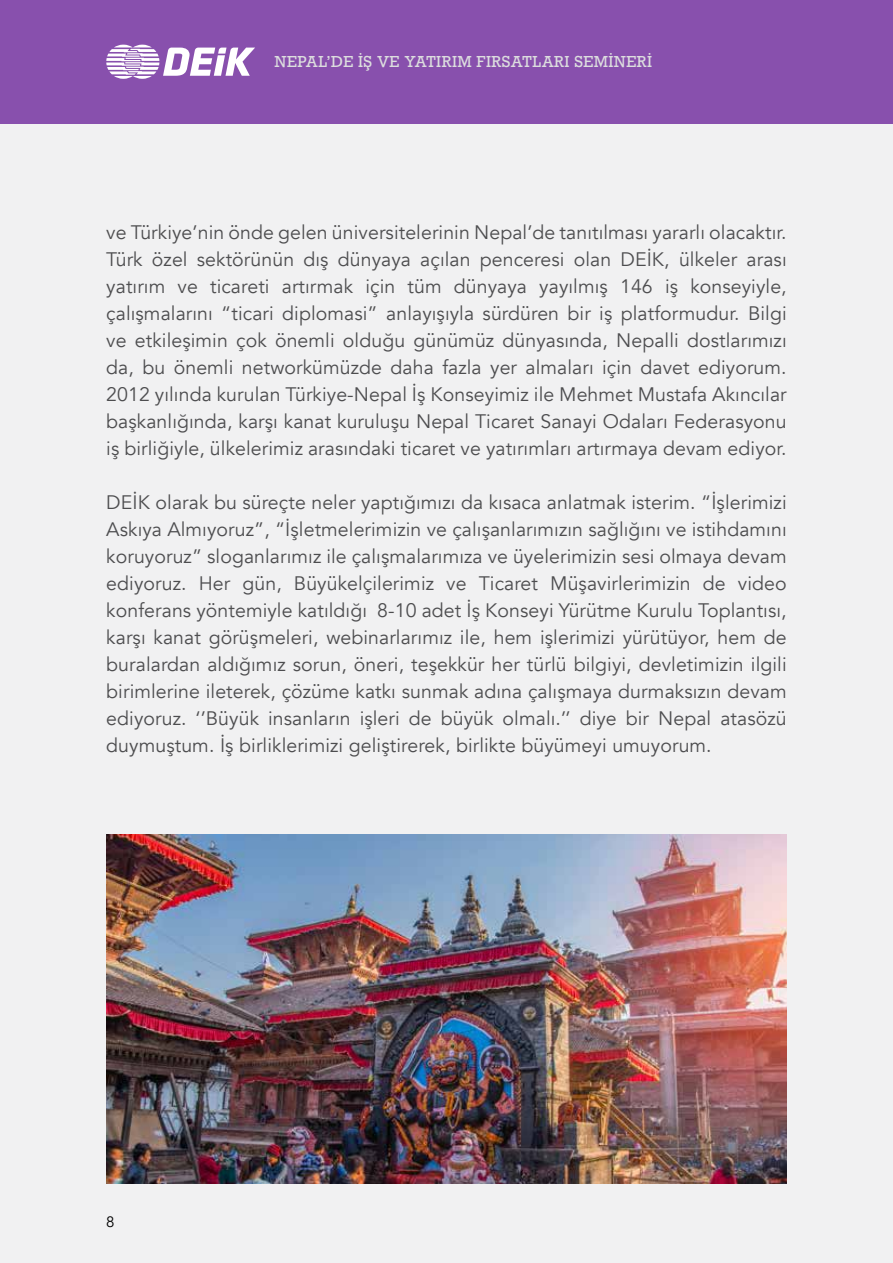
<style>
.page{position:relative;width:893px;height:1263px;background:#f1f1f2}
.page>*{position:absolute;margin:0;border:0;box-sizing:border-box;transform-origin:0 0}
.t1{font:19.5px/27px "Avenir";letter-spacing:.005em;color:#4d4d4f;text-align:justify}
.t2{font:15px "Rockwell";letter-spacing:.025em;color:#dcddde}
.t3{font:15px "Avenir";color:#000}
</style>
<div class="page">
<div style="left:0;top:0;width:893px;height:123px;background:#8850ad"></div>
<svg style="left:106px;top:45px;width:149px;height:34px"></svg>
<img style="left:106px;top:834px;width:681px;height:349px">
<p class="t2" style="left:275px;top:53px;width:379px">NEPAL’DE İŞ VE YATIRIM FIRSATLARI SEMİNERİ</p>
<p class="t1" style="left:106px;top:219px;width:682px">ve Türkiye’nin önde gelen üniversitelerinin Nepal’de tanıtılması yararlı olacaktır.<br>Türk özel sektörünün dış dünyaya açılan penceresi olan DEİK, ülkeler arası yatırım ve ticareti artırmak için tüm dünyaya yayılmış 146 iş konseyiyle, çalışmalarını “ticari diplomasi” anlayışıyla sürdüren bir iş platformudur. Bilgi ve etkileşimin çok önemli olduğu günümüz dünyasında, Nepalli dostlarımızı da, bu önemli networkümüzde daha fazla yer almaları için davet ediyorum.<br>2012 yılında kurulan Türkiye-Nepal İş Konseyimiz ile Mehmet Mustafa Akıncılar başkanlığında, karşı kanat kuruluşu Nepal Ticaret Sanayi Odaları Federasyonu iş birliğiyle, ülkelerimiz arasındaki ticaret ve yatırımları artırmaya devam ediyor.</p>
<p class="t1" style="left:106px;top:489px;width:682px">DEİK olarak bu süreçte neler yaptığımızı da kısaca anlatmak isterim. “İşlerimizi Askıya Almıyoruz”, “İşletmelerimizin ve çalışanlarımızın sağlığını ve istihdamını koruyoruz” sloganlarımız ile çalışmalarımıza ve üyelerimizin sesi olmaya devam ediyoruz. Her gün, Büyükelçilerimiz ve Ticaret Müşavirlerimizin de video konferans yöntemiyle katıldığı 8-10 adet İş Konseyi Yürütme Kurulu Toplantısı, karşı kanat görüşmeleri, webinarlarımız ile, hem işlerimizi yürütüyor, hem de buralardan aldığımız sorun, öneri, teşekkür her türlü bilgiyi, devletimizin ilgili birimlerine ileterek, çözüme katkı sunmak adına çalışmaya durmaksızın devam ediyoruz. ‘’Büyük insanların işleri de büyük olmalı.’’ diye bir Nepal atasözü duymuştum. İş birliklerimizi geliştirerek, birlikte büyümeyi umuyorum.</p>
<p class="t3" style="left:106px;top:1213px;width:10px">8</p>
</div>
